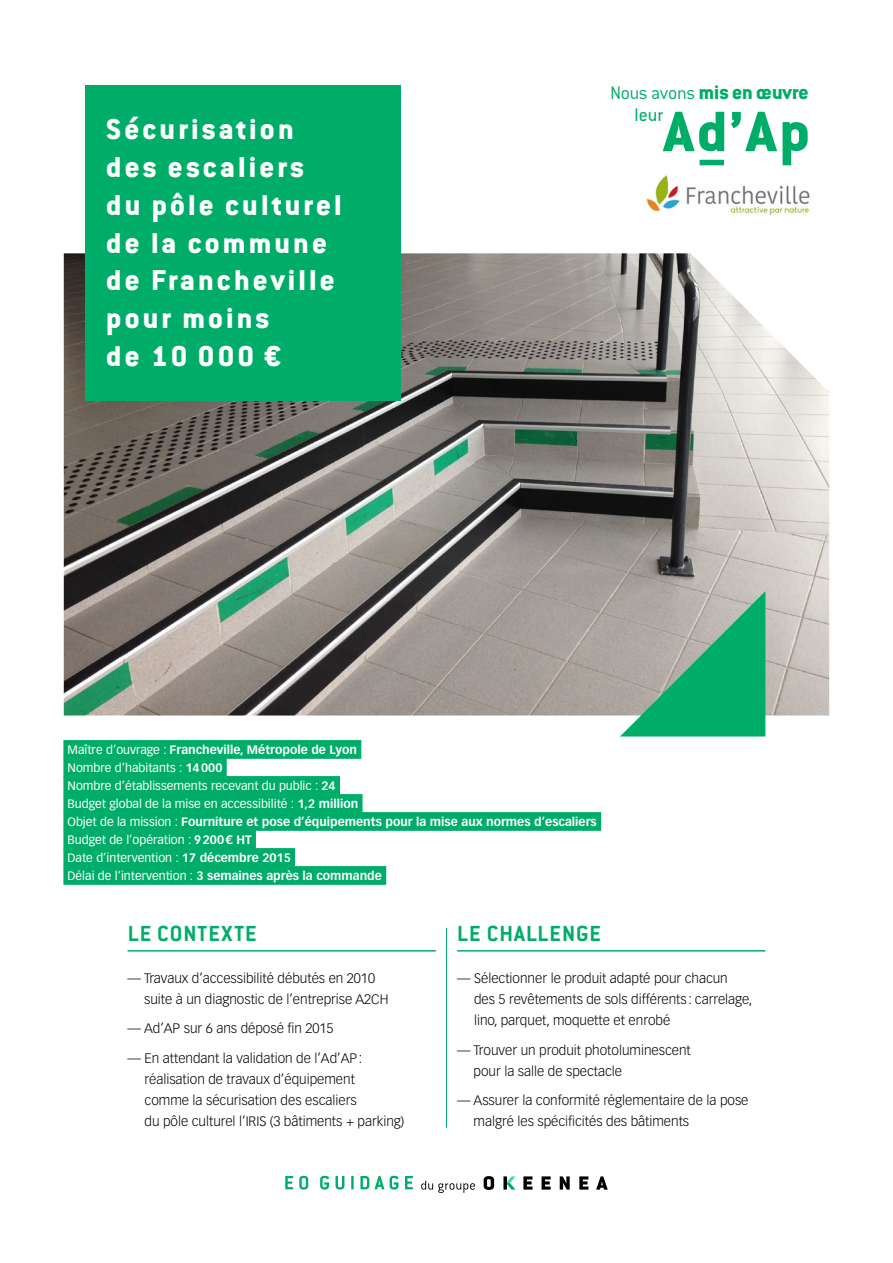
<style>
.page{position:relative;width:893px;height:1263px;background:#fff}
.page>*{position:absolute;margin:0;border:0;box-sizing:border-box;transform-origin:0 0}
.t1{font:700 62.7px "Conduit ITC Extra";color:#00ad68}
.t2{font:700 31.5px/37.8px "Conduit ITC Extra";letter-spacing:.1em;color:#fff}
.t3{font:700 24px "Conduit ITC";letter-spacing:.045em;color:#00ad68}
.t4{font:700 21.3px "Conduit ITC Extra";color:#00ad68}
.t5{font:19.95px "Conduit ITC";color:#00ad68}
.t6{font:300 13.5px/21px "Vectora LT Std";color:#000}
.t7{font:12px/18px "Vectora LT Std";color:#fff}
.s1{font-family:"Conduit ITC Light";font-weight:400;font-size:19.95px}
.s2{font-weight:700}
</style>
<div class="page">
<img style="left:645px;top:174px;width:165px;height:42px">
<svg style="left:700px;top:160px;width:24px;height:5px"></svg>
<img style="left:64px;top:253px;width:765px;height:462px">
<svg style="left:620px;top:591px;width:145px;height:145px;background:#5eae8a"></svg>
<svg style="left:285px;top:1176px;width:128px;height:13px"></svg>
<svg style="left:421px;top:1181px;width:54px;height:12px"></svg>
<svg style="left:484px;top:1176px;width:124px;height:14px"></svg>
<div style="left:63px;top:740px;width:298px;height:19px;background:#00ad68"></div>
<div style="left:63px;top:758px;width:164px;height:19px;background:#00ad68"></div>
<div style="left:63px;top:776px;width:277px;height:19px;background:#00ad68"></div>
<div style="left:63px;top:794px;width:299px;height:19px;background:#00ad68"></div>
<div style="left:63px;top:812px;width:538px;height:19px;background:#00ad68"></div>
<div style="left:63px;top:830px;width:193px;height:19px;background:#00ad68"></div>
<div style="left:63px;top:848px;width:232px;height:19px;background:#00ad68"></div>
<div style="left:63px;top:866px;width:323px;height:19px;background:#00ad68"></div>
<hr style="left:128px;top:950px;width:308px;height:1px;background:#00ad68">
<hr style="left:457px;top:950px;width:308px;height:1px;background:#00ad68">
<hr style="left:446px;top:928px;width:1px;height:200px;background:#00ad68">
<div style="left:85px;top:85px;width:315px;height:315px;background:#00ad68"></div>
<h2 class="t2" style="left:106px;top:110px;width:237px">Sécurisation des escaliers du pôle culturel de la commune de Francheville pour moins<br>de 10 000 €</h2>
<h3 class="t4" style="left:610px;top:79px;width:200px"><span class="s1">Nous avons</span> mis en œuvre</h3>
<h3 class="t5" style="left:635px;top:103px;width:30px">leur</h3>
<h1 class="t1" style="left:663px;top:94px;width:148px">Ad’Ap</h1>
<p class="t7" style="left:68px;top:740px;width:531px">Maître d’ouvrage : <span class="s2">Francheville, Métropole de Lyon<br></span>Nombre d’habitants : <span class="s2">14000<br></span>Nombre d’établissements recevant du public : <span class="s2">24<br></span>Budget global de la mise en accessibilité : <span class="s2">1,2 million<br></span>Objet de la mission : <span class="s2">Fourniture et pose d’équipements pour la mise aux normes d’escaliers </span>Budget de l’opération : <span class="s2">9200€ HT<br></span>Date d’intervention : <span class="s2">17 décembre 2015<br></span>Délai de l’intervention : <span class="s2">3 semaines après la commande</span></p>
<h3 class="t3" style="left:128px;top:919px;width:130px">LE CONTEXTE</h3>
<p class="t6" style="left:144px;top:968px;width:246px;text-indent:-17px">— Travaux d’accessibilité débutés en 2010 suite à un diagnostic de l’entreprise A2CH</p>
<p class="t6" style="left:128px;top:1018px;width:207px">— Ad’AP sur 6 ans déposé fin 2015</p>
<p class="t6" style="left:145px;top:1048px;width:261px;text-indent:-17px">— En attendant la validation de l’Ad’AP: réalisation de travaux d’équipement<br>comme la sécurisation des escaliers<br>du pôle culturel l’IRIS (3 bâtiments + parking)</p>
<h3 class="t3" style="left:457px;top:919px;width:145px">LE CHALLENGE</h3>
<p class="t6" style="left:474px;top:968px;width:280px;text-indent:-17px">— Sélectionner le produit adapté pour chacun<br>des 5 revêtements de sols différents : carrelage, lino, parquet, moquette et enrobé</p>
<p class="t6" style="left:474px;top:1039px;width:219px;text-indent:-17px">— Trouver un produit photoluminescent pour la salle de spectacle</p>
<p class="t6" style="left:474px;top:1090px;width:276px;text-indent:-17px">— Assurer la conformité réglementaire de la pose malgré les spécificités des bâtiments</p>
</div>
